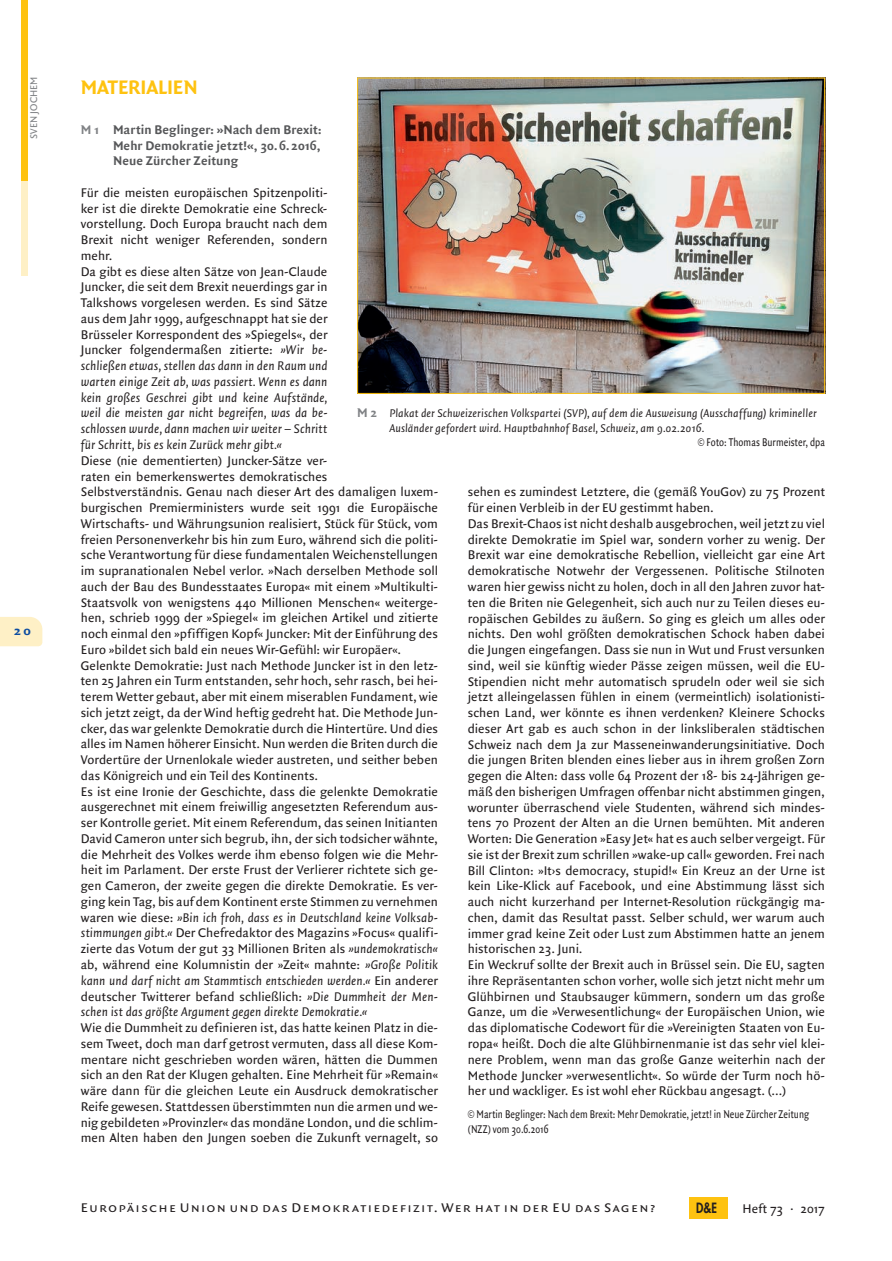
<style>
.page{position:relative;width:892px;height:1261px;background:#fff}
.page>*{position:absolute;margin:0;border:0;box-sizing:border-box;transform-origin:0 0}
.t1{font:700 21px "Quadraat Sans";letter-spacing:-.01em;color:#fec210}
.t2{font:800 13.8px "Futura";color:#231f20;scale:.82 1}
.t3{font:13.5px/15.8px "Quadraat Sans";color:#231f20}
.t4{font:700 13.5px/15.8px "Quadraat Sans";letter-spacing:.005em;color:#57585a;text-align:justify}
.t5{font:13.5px "Quadraat Sans Caps";letter-spacing:.095em;color:#231f20;scale:1.1 1}
.t6{font:700 13.5px "Quadraat Sans";color:#0d4da1;scale:1.1 1}
.t7{font:italic 12px/14.2px "Quadraat Sans";letter-spacing:.005em;color:#231f20}
.t8{font:12px/14.2px "Quadraat Sans";letter-spacing:.005em;color:#231f20;scale:.8 1}
.t9{font:10.5px "Quadraat Sans";color:#808285}
.s1{color:#808285}
.s2{font-style:italic}
.s3{font-weight:700;font-style:normal;font-size:13.5px;color:#808285}
</style>
<div class="page">
<img style="left:359px;top:80px;width:464px;height:312px">
<div style="left:357px;top:78px;width:468px;height:316px;border:1px solid #fec210"></div>
<svg style="left:0;top:617px;width:42px;height:29px"></svg>
<div style="left:21px;top:0;width:7px;height:181px;background:#fec210"></div>
<div style="left:21px;top:181px;width:7px;height:95px;background:#fef0c6"></div>
<div style="left:689px;top:1197px;width:38px;height:21px;background:#fec210"></div>
<p class="t9" style="left:30px;top:139px;width:64px;rotate:-90deg">SVEN JOCHEM</p>
<p class="t6" style="left:14px;top:625px;width:17px">20</p>
<h1 class="t1" style="left:81px;top:79px;width:118px">MATERIALIEN</h1>
<p class="t4" style="left:113px;top:123px;width:210px;text-indent:-32px"><span class="s1">M 1</span> Martin Beglinger: »Nach dem Brexit:<br>Mehr Demokratie jetzt!«, 30. 6. 2016, Neue Zürcher Zeitung</p>
<p class="t3" style="left:81px;top:186px;width:248px">Für die meisten europäischen Spitzenpoliti&shy;ker ist die direkte Demokratie eine Schreck&shy;vorstellung. Doch Europa braucht nach dem Brexit nicht weniger Referenden, sondern mehr.<br>Da gibt es diese alten Sätze von Jean-Claude Juncker, die seit dem Brexit neuerdings gar in Talkshows vorgelesen werden. Es sind Sätze aus dem Jahr 1999, aufgeschnappt hat sie der Brüsseler Korrespondent des »Spiegels«, der Juncker folgendermaßen zitierte: <span class="s2">»Wir be&shy;schließen etwas, stellen das dann in den Raum und warten einige Zeit ab, was passiert. Wenn es dann kein großes Geschrei gibt und keine Aufstände, weil die meisten gar nicht begreifen, was da be&shy;schlossen wurde, dann machen wir weiter – Schritt für Schritt, bis es kein Zurück mehr gibt.«</span></p>
<p class="t3" style="left:81px;top:454px;width:359px">Diese (nie dementierten) Juncker-Sätze ver-<br>raten ein bemerkenswertes demokratisches<br>Selbstverständnis. Genau nach dieser Art des damaligen luxem&shy;burgischen Premierministers wurde seit 1991 die Europäische Wirtschafts- und Währungsunion realisiert, Stück für Stück, vom freien Personenverkehr bis hin zum Euro, während sich die politi&shy;sche Verantwortung für diese fundamentalen Weichenstellungen im supranationalen Nebel verlor. »Nach derselben Methode soll auch der Bau des Bundesstaates Europa« mit einem »Multikulti-Staatsvolk von wenigstens 440 Millionen Menschen« weiterge&shy;hen, schrieb 1999 der »Spiegel« im gleichen Artikel und zitierte noch einmal den »pfiffigen Kopf« Juncker: Mit der Einführung des Euro »bildet sich bald ein neues Wir-Gefühl: wir Europäer«.<br>Gelenkte Demokratie: Just nach Methode Juncker ist in den letz&shy;ten 25 Jahren ein Turm entstanden, sehr hoch, sehr rasch, bei hei&shy;terem Wetter gebaut, aber mit einem miserablen Fundament, wie sich jetzt zeigt, da der Wind heftig gedreht hat. Die Methode Jun&shy;cker, das war gelenkte Demokratie durch die Hintertüre. Und dies alles im Namen höherer Einsicht. Nun werden die Briten durch die Vordertüre der Urnenlokale wieder austreten, und seither beben das Königreich und ein Teil des Kontinents.<br>Es ist eine Ironie der Geschichte, dass die gelenkte Demokratie ausgerechnet mit einem freiwillig angesetzten Referendum aus&shy;ser Kontrolle geriet. Mit einem Referendum, das seinen Initianten David Cameron unter sich begrub, ihn, der sich todsicher wähnte, die Mehrheit des Volkes werde ihm ebenso folgen wie die Mehr&shy;heit im Parlament. Der erste Frust der Verlierer richtete sich ge&shy;gen Cameron, der zweite gegen die direkte Demokratie. Es ver&shy;ging kein Tag, bis auf dem Kontinent erste Stimmen zu vernehmen waren wie diese: <span class="s2">»Bin ich froh, dass es in Deutschland keine Volksab&shy;stimmungen gibt.«</span> Der Chefredaktor des Magazins »Focus« qualifi&shy;zierte das Votum der gut 33 Millionen Briten als <span class="s2">»undemokratisch« </span>ab, während eine Kolumnistin der »Zeit« mahnte: <span class="s2">»Große Politik kann und darf nicht am Stammtisch entschieden werden.«</span> Ein anderer deutscher Twitterer befand schließlich: <span class="s2">»Die Dummheit der Men&shy;schen ist das größte Argument gegen direkte Demokratie.«</span></p>
<p class="t3" style="left:81px;top:1021px;width:359px;text-align:justify">Wie die Dummheit zu definieren ist, das hatte keinen Platz in die&shy;sem Tweet, doch man darf getrost vermuten, dass all diese Kom&shy;mentare nicht geschrieben worden wären, hätten die Dummen sich an den Rat der Klugen gehalten. Eine Mehrheit für »Remain« wäre dann für die gleichen Leute ein Ausdruck demokratischer Reife gewesen. Stattdessen überstimmten nun die armen und we&shy;nig gebildeten »Provinzler« das mondäne London, und die schlim&shy;men Alten haben den Jungen soeben die Zukunft vernagelt, so</p>
<p class="t7" style="left:389px;top:407px;width:429px;text-indent:-32px"><span class="s3">M 2</span> Plakat der Schweizerischen Volkspartei (SVP), auf dem die Ausweisung (Ausschaffung) krimineller<br>Ausländer gefordert wird. Hauptbahnhof Basel, Schweiz, am 9.02.2016.</p>
<p class="t8" style="left:698px;top:436px;width:161px">© Foto: Thomas Burmeister, dpa</p>
<p class="t3" style="left:468px;top:485px;width:359px">sehen es zumindest Letztere, die (gemäß YouGov) zu 75 Prozent für einen Verbleib in der EU gestimmt haben.<br>Das Brexit-Chaos ist nicht deshalb ausgebrochen, weil jetzt zu viel direkte Demokratie im Spiel war, sondern vorher zu wenig. Der Brexit war eine demokratische Rebellion, vielleicht gar eine Art demokratische Notwehr der Vergessenen. Politische Stilnoten waren hier gewiss nicht zu holen, doch in all den Jahren zuvor hat&shy;ten die Briten nie Gelegenheit, sich auch nur zu Teilen dieses eu&shy;ropäischen Gebildes zu äußern. So ging es gleich um alles oder nichts. Den wohl größten demokratischen Schock haben dabei die Jungen eingefangen. Dass sie nun in Wut und Frust versunken sind, weil sie künftig wieder Pässe zeigen müssen, weil die EU-Stipendien nicht mehr automatisch sprudeln oder weil sie sich jetzt alleingelassen fühlen in einem (vermeintlich) isolationisti&shy;schen Land, wer könnte es ihnen verdenken? Kleinere Schocks dieser Art gab es auch schon in der linksliberalen städtischen Schweiz nach dem Ja zur Masseneinwanderungsinitiative. Doch die jungen Briten blenden eines lieber aus in ihrem großen Zorn gegen die Alten: dass volle 64 Prozent der 18- bis 24-Jährigen ge&shy;mäß den bisherigen Umfragen offenbar nicht abstimmen gingen, worunter überraschend viele Studenten, während sich mindes&shy;tens 70 Prozent der Alten an die Urnen bemühten. Mit anderen Worten: Die Generation »Easy Jet« hat es auch selber vergeigt. Für sie ist der Brexit zum schrillen »wake-up call« geworden. Frei nach Bill Clinton: »It›s democracy, stupid!« Ein Kreuz an der Urne ist kein Like-Klick auf Facebook, und eine Abstimmung lässt sich auch nicht kurzerhand per Internet-Resolution rückgängig ma&shy;chen, damit das Resultat passt. Selber schuld, wer warum auch immer grad keine Zeit oder Lust zum Abstimmen hatte an jenem historischen 23. Juni.<br>Ein Weckruf sollte der Brexit auch in Brüssel sein. Die EU, sagten ihre Repräsentanten schon vorher, wolle sich jetzt nicht mehr um Glühbirnen und Staubsauger kümmern, sondern um das große Ganze, um die »Verwesentlichung« der Europäischen Union, wie das diplomatische Codewort für die »Vereinigten Staaten von Eu&shy;ropa« heißt. Doch die alte Glühbirnenmanie ist das sehr viel klei&shy;nere Problem, wenn man das große Ganze weiterhin nach der Methode Juncker »verwesentlicht«. So würde der Turm noch hö&shy;her und wackliger. Es ist wohl eher Rückbau angesagt. (…)</p>
<p class="t8" style="left:468px;top:1108px;width:428px">© Martin Beglinger: Nach dem Brexit: Mehr Demokratie, jetzt! in Neue Zürcher Zeitung (NZZ) vom 30.6.2016</p>
<p class="t5" style="left:81px;top:1199px;width:523px">Europäische Union und das Demokratiedefizit. Wer hat in der EU das Sagen?</p>
<p class="t2" style="left:696px;top:1198px;width:27px">D&amp;E</p>
<p class="t3" style="left:742px;top:1202px;width:84px">Heft 73 · 2017</p>
</div>
